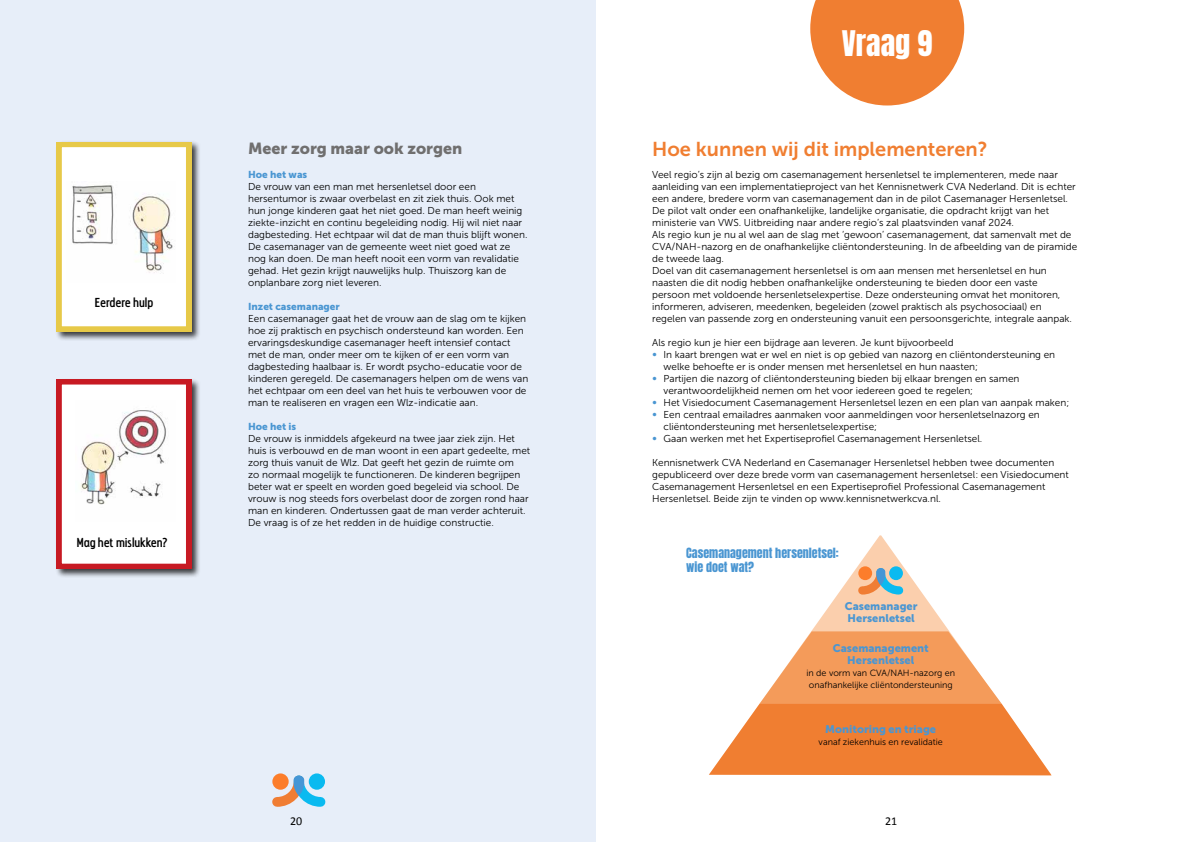
<style>
.page{position:relative;width:1191px;height:842px;background:#fff}
.page>*{position:absolute;margin:0;border:0;box-sizing:border-box;transform-origin:0 0}
.t1{font:30px "Anton";color:#fff}
.t2{font:20px "Museo Sans 700";color:#f07e31}
.t3{font:16px "Museo Sans 900";color:#706f6f}
.t4{font:500 14px "Orka Condensed";letter-spacing:-.01em;color:#000}
.t5{font:12px/14.4px "Anton";color:#4a96d2}
.t6{font:12px "Calibri";color:#000}
.t7{font:11px/12px "Museo Sans 900";color:#4a96d2}
.t8{font:10px/12px "Museo Sans 300";color:#000}
.t9{font:10px "Museo Sans 900";color:#4a96d2}
.t10{font:9px/12px "Museo Sans 300";color:#000}
.s1{color:#4a96d2}
</style>
<div class="page">
<div style="left:0;top:0;width:595px;height:842px;background:#e7eef9"></div>
<svg style="left:272px;top:775px;width:54px;height:32px"></svg>
<div style="left:309px;top:773px;width:16px;height:17px;background:#0abaf0;border-radius:50%"></div>
<div style="left:272px;top:773px;width:17px;height:17px;background:#fc7d2b;border-radius:50%"></div>
<svg style="left:810px;top:0;width:154px;height:105px"></svg>
<svg style="left:811px;top:535px;width:138px;height:96px"></svg>
<svg style="left:709px;top:631px;width:342px;height:144px"></svg>
<div style="left:55px;top:378px;width:146px;height:200px;background:#000;opacity:.75"></div>
<svg style="left:57px;top:379px;width:134px;height:190px;background:#f1c7c9"></svg>
<img style="left:76px;top:400px;width:99px;height:122px">
<div style="left:55px;top:141px;width:146px;height:200px;background:#000;opacity:.75"></div>
<svg style="left:57px;top:142px;width:134px;height:189px;background:#f9f3d7"></svg>
<img style="left:66px;top:181px;width:109px;height:102px">
<svg style="left:854px;top:564px;width:53px;height:35px;background:#cebfab"></svg>
<div style="left:889px;top:566px;width:14px;height:14px;background:#0abaf0;border-radius:50%"></div>
<div style="left:858px;top:566px;width:14px;height:14px;background:#fc7d2b;border-radius:50%"></div>
<h3 class="t4" style="left:95px;top:294px;width:60px">Eerdere hulp</h3>
<h3 class="t4" style="left:77px;top:534px;width:92px">Mag het mislukken?</h3>
<h3 class="t3" style="left:248px;top:139px;width:216px">Meer zorg maar ook zorgen</h3>
<p class="t9" style="left:248px;top:169px;width:61px">Hoe het was</p>
<p class="t8" style="left:248px;top:181px;width:281px">De vrouw van een man met hersenletsel door een hersentumor is zwaar overbelast en zit ziek thuis. Ook met hun jonge kinderen gaat het niet goed. De man heeft weinig ziekte-inzicht en continu begeleiding nodig. Hij wil niet naar dagbesteding. Het echtpaar wil dat de man thuis blijft wonen.<br>De casemanager van de gemeente weet niet goed wat ze nog kan doen. De man heeft nooit een vorm van revalidatie gehad. Het gezin krijgt nauwelijks hulp. Thuiszorg kan de onplanbare zorg niet leveren.</p>
<p class="t9" style="left:248px;top:301px;width:93px">Inzet casemanager</p>
<p class="t8" style="left:248px;top:313px;width:282px">Een casemanager gaat het de vrouw aan de slag om te kijken hoe zij praktisch en psychisch ondersteund kan worden. Een ervaringsdeskundige casemanager heeft intensief contact met de man, onder meer om te kijken of er een vorm van dagbesteding haalbaar is. Er wordt psycho-educatie voor de kinderen geregeld. De casemanagers helpen om de wens van het echtpaar om een deel van het huis te verbouwen voor de man te realiseren en vragen een Wlz-indicatie aan.</p>
<p class="t9" style="left:248px;top:421px;width:50px">Hoe het is</p>
<p class="t8" style="left:248px;top:433px;width:284px">De vrouw is inmiddels afgekeurd na twee jaar ziek zijn. Het huis is verbouwd en de man woont in een apart gedeelte, met zorg thuis vanuit de Wlz. Dat geeft het gezin de ruimte om<br>zo normaal mogelijk te functioneren. De kinderen begrijpen beter wat er speelt en worden goed begeleid via school. De vrouw is nog steeds fors overbelast door de zorgen rond haar man en kinderen. Ondertussen gaat de man verder achteruit.<br>De vraag is of ze het redden in de huidige constructie.</p>
<h1 class="t1" style="left:842px;top:28px;width:92px">Vraag 9</h1>
<h2 class="t2" style="left:652px;top:138px;width:337px">Hoe kunnen wij dit implementeren?</h2>
<p class="t8" style="left:652px;top:169px;width:427px">Veel regio’s zijn al bezig om casemanagement hersenletsel te implementeren, mede naar aanleiding van een implementatieproject van het Kennisnetwerk CVA Nederland. Dit is echter een andere, bredere vorm van casemanagement dan in de pilot Casemanager Hersenletsel.<br>De pilot valt onder een onafhankelijke, landelijke organisatie, die opdracht krijgt van het ministerie van VWS. Uitbreiding naar andere regio’s zal plaatsvinden vanaf 2024.<br>Als regio kun je nu al wel aan de slag met ‘gewoon’ casemanagement, dat samenvalt met de CVA/NAH-nazorg en de onafhankelijke cliëntondersteuning. In de afbeelding van de piramide de tweede laag.<br>Doel van dit casemanagement hersenletsel is om aan mensen met hersenletsel en hun naasten die dit nodig hebben onafhankelijke ondersteuning te bieden door een vaste persoon met voldoende hersenletselexpertise. Deze ondersteuning omvat het monitoren, informeren, adviseren, meedenken, begeleiden (zowel praktisch als psychosociaal) en regelen van passende zorg en ondersteuning vanuit een persoonsgerichte, integrale aanpak.</p>
<p class="t8" style="left:652px;top:337px;width:303px">Als regio kun je hier een bijdrage aan leveren. Je kunt bijvoorbeeld</p>
<p class="t8" style="left:652px;top:349px;width:404px"><span class="s1">∞</span> In kaart brengen wat er wel en niet is op gebied van nazorg en cliëntondersteuning en</p>
<p class="t8" style="left:663px;top:361px;width:316px">welke behoefte er is onder mensen met hersenletsel en hun naasten;</p>
<p class="t8" style="left:652px;top:373px;width:369px"><span class="s1">∞</span> Partijen die nazorg of cliëntondersteuning bieden bij elkaar brengen en samen</p>
<p class="t8" style="left:663px;top:385px;width:311px">verantwoordelijkheid nemen om het voor iedereen goed te regelen;</p>
<p class="t8" style="left:652px;top:397px;width:418px"><span class="s1">∞</span> Het Visiedocument Casemanagement Hersenletsel lezen en een plan van aanpak maken;</p>
<p class="t8" style="left:652px;top:409px;width:389px"><span class="s1">∞</span> Een centraal emailadres aanmaken voor aanmeldingen voor hersenletselnazorg en</p>
<p class="t8" style="left:663px;top:421px;width:215px">cliëntondersteuning met hersenletselexpertise;</p>
<p class="t8" style="left:652px;top:433px;width:332px"><span class="s1">∞</span> Gaan werken met het Expertiseprofiel Casemanagement Hersenletsel.</p>
<p class="t8" style="left:652px;top:457px;width:418px">Kennisnetwerk CVA Nederland en Casemanager Hersenletsel hebben twee documenten gepubliceerd over deze brede vorm van casemanagement hersenletsel: een Visiedocument Casemanagement Hersenletsel en een Expertiseprofiel Professional Casemanagement Hersenletsel. Beide zijn te vinden op www.kennisnetwerkcva.nl.</p>
<p class="t5" style="left:686px;top:546px;width:154px">Casemanagement hersenletsel: wie doet wat?</p>
<p class="t7" style="left:845px;top:600px;width:74px">Casemanager<br>Hersenletsel</p>
<p class="t7" style="left:833px;top:642px;width:97px;text-align:center">Casemanagement<br>Hersenletsel</p>
<p class="t10" style="left:806px;top:667px;width:150px">in de vorm van CVA/NAH-nazorg en onafhankelijke cliëntondersteuning</p>
<p class="t7" style="left:825px;top:723px;width:112px">Monitoring en triage</p>
<p class="t10" style="left:818px;top:736px;width:126px">vanaf ziekenhuis en revalidatie</p>
<p class="t6" style="left:290px;top:813px;width:14px">20</p>
<p class="t6" style="left:885px;top:813px;width:14px">21</p>
</div>
